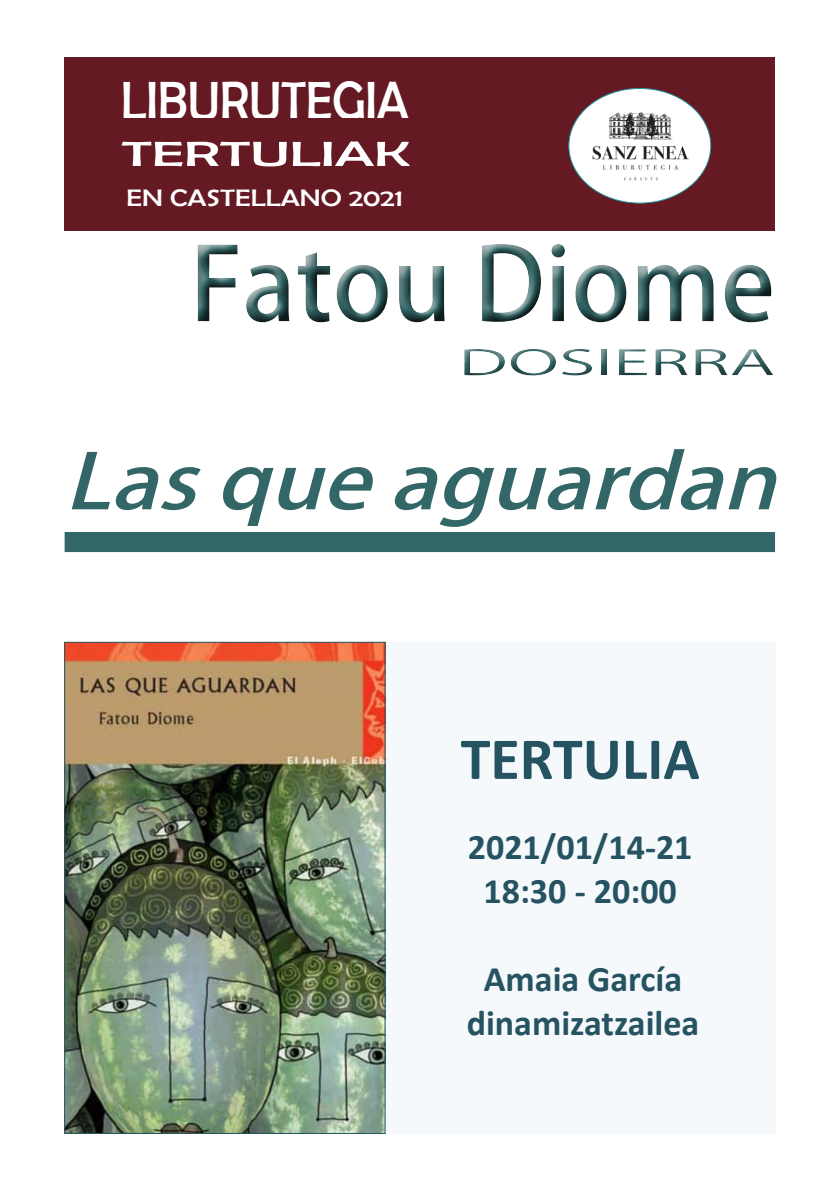
<style>
.page{position:relative;width:840px;height:1191px;background:#fff}
.page>*{position:absolute;margin:0;border:0;box-sizing:border-box;transform-origin:0 0}
.t1{font:500 100px "Koz Go Pro";color:#366}
.t2{font:italic 500 75px "Koz Go Pro";color:#366;scale:1.18 1}
.t3{font:700 60px "Calibri";color:#265361}
.t4{font:54px "Berlin Sans FB";color:#fff;scale:.9 1}
.t5{font:700 36px "Calibri";color:#265361}
.t6{font:35.2px "Berlin Sans FB";color:#fff;scale:1.69 1}
.t7{font:34px "Koz Go Pro";color:#366;scale:2.04 1}
.t8{font:24px "Berlin Sans FB";color:#fff;scale:1.21 1}
</style>
<div class="page">
<div style="left:384px;top:642px;width:391px;height:491px;background:#f5f9fb"></div>
<div style="left:186px;top:236px;width:600px;height:151px;background:#231f20;opacity:.75"></div>
<div style="left:65px;top:532px;width:709px;height:20px;background:#366"></div>
<img style="left:66px;top:644px;width:317px;height:487px">
<div style="left:64px;top:642px;width:321px;height:491px;border:1px solid #265361"></div>
<div style="left:64px;top:57px;width:710px;height:62px;background:#641923"></div>
<div style="left:64px;top:119px;width:710px;height:112px;background:#641923"></div>
<img style="left:570px;top:88px;width:140px;height:115px">
<p class="t4" style="left:121px;top:70px;width:321px">LIBURUTEGIA</p>
<p class="t6" style="left:121px;top:134px;width:172px">TERTULIAK</p>
<p class="t8" style="left:126px;top:184px;width:230px">EN CASTELLANO 2021</p>
<h1 class="t1" style="left:190px;top:220px;width:586px">Fatou Diome</h1>
<p class="t7" style="left:458px;top:341px;width:157px">DOSIERRA</p>
<p class="t2" style="left:65px;top:434px;width:626px">Lasqueaguardan</p>
<p class="t3" style="left:460px;top:716px;width:240px">TERTULIA</p>
<p class="t5" style="left:467px;top:821px;width:226px">2021/01/14-21</p>
<p class="t5" style="left:483px;top:865px;width:195px">18:30 - 20:00</p>
<p class="t5" style="left:483px;top:953px;width:200px">Amaia García</p>
<p class="t5" style="left:466px;top:997px;width:234px">dinamizatzailea</p>
</div>
